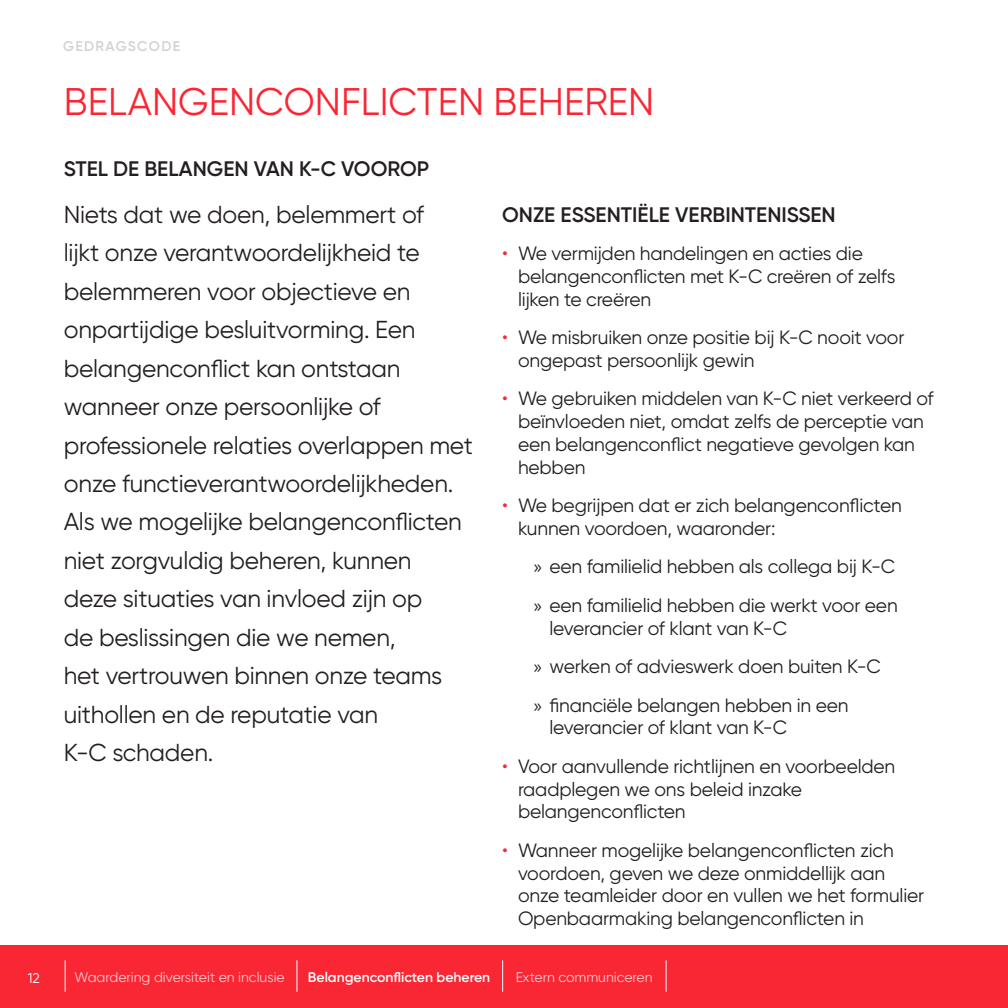
<style>
.page{position:relative;width:1008px;height:1008px;background:#fff}
.page>*{position:absolute;margin:0;border:0;box-sizing:border-box;transform-origin:0 0}
.TopicUppercase_RED{font:38.5px "Gilroy";color:#f92634}
.IntroTextLarge{font:24.5px/38.5px "Gilroy";letter-spacing:-.01em;color:#231f20}
.Intro_text{font:600 21px "Gilroy";color:#231f20}
.subheadtextuppercaps{font:600 21px "Gilroy";color:#231f20}
.t1{font:19.25px/22.8px "Gilroy";letter-spacing:-.01em;color:#231f20}
.t2{font:14px "Gilroy";color:#fff}
.t3{font:600 14px "Gilroy";color:#fff}
.t4{font:600 14px "Gilroy";letter-spacing:.1em;color:#d1d2d4}
.s1{color:#f92634}
.s2{font-family:"Myriad Pro"}
</style>
<div class="page">
<div style="left:0;top:945px;width:1008px;height:63px;background:#f92634"></div>
<hr style="left:297px;top:960px;width:1px;height:32px;background:#fff">
<hr style="left:502px;top:960px;width:1px;height:32px;background:#fff">
<hr style="left:666px;top:960px;width:1px;height:32px;background:#fff">
<hr style="left:65px;top:960px;width:1px;height:32px;background:#fff">
<p class="t2" style="left:28px;top:969px;width:14px">12</p>
<p class="t4" style="left:63px;top:38px;width:119px">GEDRAGSCODE</p>
<p class="TopicUppercase_RED" style="left:64px;top:78px;width:592px">BELANGENCONFLICTEN BEHEREN</p>
<p class="subheadtextuppercaps" style="left:64px;top:156px;width:367px">STEL DE BELANGEN VAN K-C VOOROP</p>
<p class="IntroTextLarge" style="left:64px;top:194px;width:411px">Niets dat we doen, belemmert of<br>lijkt onze verantwoordelijkheid te belemmeren voor objectieve en onpartijdige besluitvorming. Een belangenconflict kan ontstaan wanneer onze persoonlijke of professionele relaties overlappen met onze functieverantwoordelijkheden.<br>Als we mogelijke belangenconflicten niet zorgvuldig beheren, kunnen<br>deze situaties van invloed zijn op<br>de beslissingen die we nemen,<br>het vertrouwen binnen onze teams uithollen en de reputatie van<br>K-C schaden.</p>
<p class="Intro_text" style="left:502px;top:201px;width:335px">ONZE ESSENTIËLE VERBINTENISSEN</p>
<p class="t1" style="left:518px;top:242px;width:379px;text-indent:-16px"><span class="s1">•</span> We vermijden handelingen en acties die belangenconflicten met K-C creëren of zelfs lijken te creëren</p>
<p class="t1" style="left:518px;top:326px;width:388px;text-indent:-16px"><span class="s1">•</span> We misbruiken onze positie bij K-C nooit voor ongepast persoonlijk gewin</p>
<p class="t1" style="left:518px;top:387px;width:417px;text-indent:-16px"><span class="s1">•</span> We gebruiken middelen van K-C niet verkeerd of beïnvloeden niet, omdat zelfs de perceptie van een belangenconflict negatieve gevolgen kan hebben</p>
<p class="t1" style="left:518px;top:494px;width:385px;text-indent:-16px"><span class="s1">•</span> We begrijpen dat er zich belangenconflicten kunnen voordoen, waaronder:</p>
<p class="t1" style="left:534px;top:555px;width:363px"><span class="s2">»</span> een familielid hebben als collega bij K-C</p>
<p class="t1" style="left:549px;top:593px;width:350px;text-indent:-16px"><span class="s2">»</span> een familielid hebben die werkt voor een leverancier of klant van K-C</p>
<p class="t1" style="left:534px;top:655px;width:349px"><span class="s2">»</span> werken of advieswerk doen buiten K-C</p>
<p class="t1" style="left:549px;top:693px;width:301px;text-indent:-16px"><span class="s2">»</span> financiële belangen hebben in een leverancier of klant van K-C</p>
<p class="t1" style="left:518px;top:754px;width:379px;text-indent:-16px"><span class="s1">•</span> Voor aanvullende richtlijnen en voorbeelden raadplegen we ons beleid inzake belangenconflicten</p>
<p class="t1" style="left:518px;top:838px;width:408px;text-indent:-16px"><span class="s1">•</span> Wanneer mogelijke belangenconflicten zich voordoen, geven we deze onmiddellijk aan onze teamleider door en vullen we het formulier Openbaarmaking belangenconflicten in</p>
<p class="t2" style="left:75px;top:969px;width:212px">Waardering diversiteit en inclusie</p>
<p class="t3" style="left:308px;top:968px;width:184px">Belangenconflicten beheren</p>
<p class="t2" style="left:515px;top:969px;width:139px">Extern communiceren</p>
</div>
